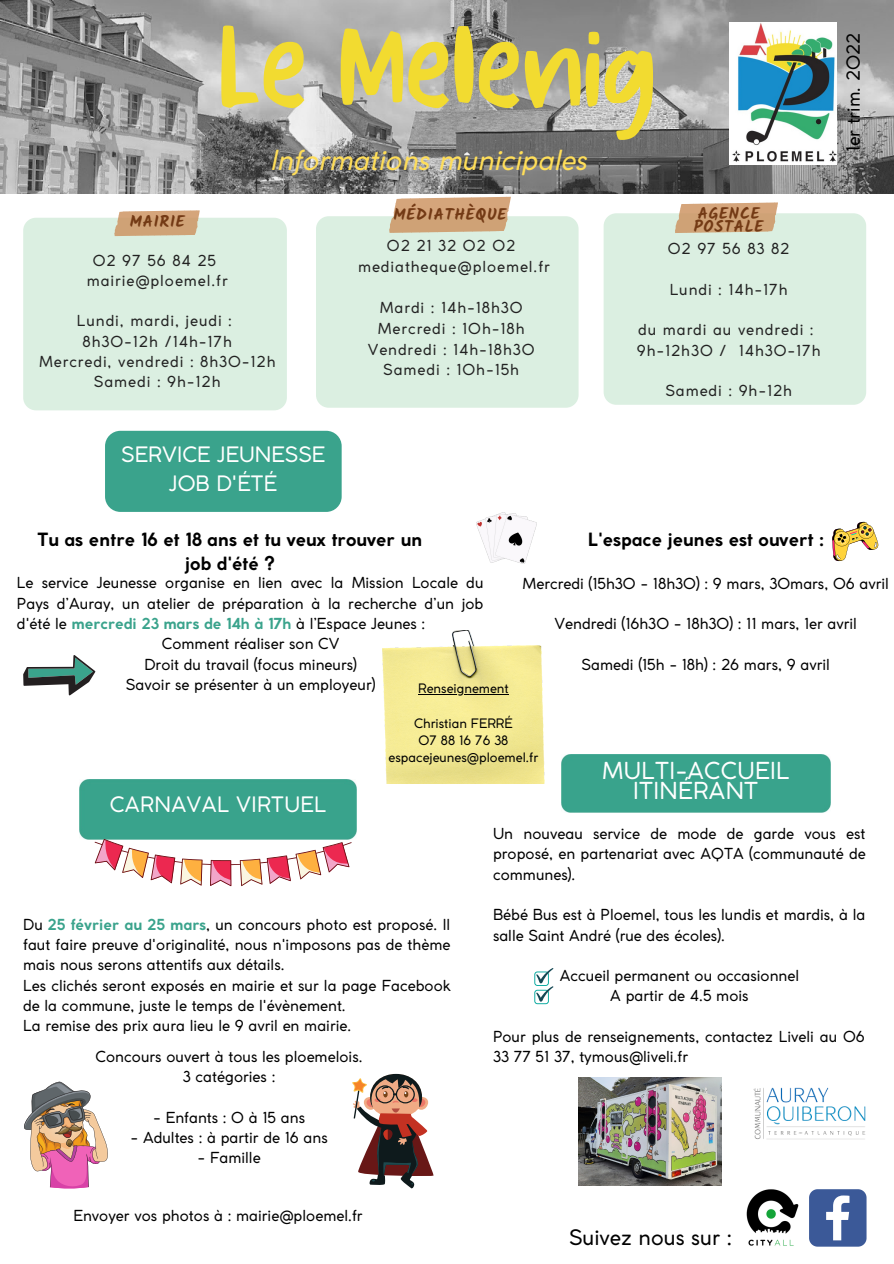
<style>
.page{position:relative;width:894px;height:1264px;background:#fff}
.page>*{position:absolute;margin:0;border:0;box-sizing:border-box;transform-origin:0 0}
.t1{font:119.7px "Kandy Yum";letter-spacing:.01em;color:#f2db30}
.t2{font:italic 27.3px "Coco Gothic";color:#ffde59}
.t3{font:23.1px/20.2px "Coco Gothic";letter-spacing:.01em;color:#fff;text-align:center}
.t4{font:21px/28.7px "Coco Gothic";color:#fff;text-align:center}
.t5{font:21px "Coco Gothic";color:#000}
.t6{font:700 18px/24.8px "Coco Gothic";color:#000;text-align:center}
.t7{font:17.85px "Coco Gothic";color:#000}
.t8{font:700 16.2px/12.5px "Kalam";letter-spacing:.05em;color:#733a15}
.t9{font:15px/20.2px "Coco Gothic";color:#000;text-align:justify}
.t10{font:15px "Coco Gothic";letter-spacing:.06em;color:#222}
.t11{font:12.9px "Coco Gothic";color:#000}
.s1{font-weight:700;color:#3aa38c}
</style>
<div class="page">
<div style="left:23px;top:218px;width:264px;height:192px;background:#dbefe1;border-radius:13px"></div>
<svg style="left:114px;top:210px;width:86px;height:26px;background:#d3ac84"></svg>
<div style="left:316px;top:216px;width:262px;height:192px;background:#dbefe1;border-radius:13px"></div>
<svg style="left:385px;top:193px;width:129px;height:40px"></svg>
<div style="left:603px;top:213px;width:262px;height:192px;background:#dbefe1;border-radius:13px"></div>
<svg style="left:671px;top:193px;width:110px;height:40px"></svg>
<div style="left:80px;top:779px;width:277px;height:60px;background:#39a38c"></div>
<img style="left:0;top:0;width:893px;height:193px">
<img style="left:729px;top:22px;width:107px;height:142px">
<svg style="left:95px;top:839px;width:256px;height:47px"></svg>
<svg style="left:24px;top:1081px;width:84px;height:107px"></svg>
<svg style="left:352px;top:1073px;width:82px;height:115px"></svg>
<div style="left:105px;top:431px;width:236px;height:81px;background:#3aa38c;border-radius:15px"></div>
<svg style="left:23px;top:655px;width:72px;height:40px"></svg>
<img style="left:383px;top:630px;width:161px;height:153px">
<hr style="left:418px;top:693px;width:90px;height:1px;background:#000">
<div style="left:561px;top:754px;width:268px;height:58px;background:#39a38c"></div>
<img style="left:578px;top:1077px;width:143px;height:108px">
<img style="left:753px;top:1087px;width:113px;height:53px">
<svg style="left:809px;top:1189px;width:57px;height:57px"></svg>
<img style="left:746px;top:1189px;width:53px;height:57px">
<svg style="left:534px;top:968px;width:19px;height:36px"></svg>
<svg style="left:832px;top:521px;width:46px;height:40px"></svg>
<img style="left:476px;top:512px;width:60px;height:51px">
<p class="t1" style="left:219px;top:2px;width:436px">Le Melenig</p>
<p class="t7" style="left:846px;top:152px;width:121px;rotate:-90deg">1er trim. 2022</p>
<p class="t2" style="left:270px;top:150px;width:318px">Informations municipales</p>
<p class="t8" style="left:130px;top:215px;width:57px">MAIRIE</p>
<p class="t10" style="left:93px;top:254px;width:125px">02 97 56 84 25</p>
<p class="t10" style="left:87px;top:275px;width:142px">mairie@ploemel.fr</p>
<p class="t10" style="left:77px;top:315px;width:156px">Lundi, mardi, jeudi :</p>
<p class="t10" style="left:83px;top:335px;width:151px">8h30-12h /14h-17h</p>
<p class="t10" style="left:39px;top:356px;width:238px">Mercredi, vendredi : 8h30-12h</p>
<p class="t10" style="left:94px;top:376px;width:128px">Samedi : 9h-12h</p>
<p class="t4" style="left:121px;top:442px;width:205px">SERVICE JEUNESSE<br>JOB D'ÉTÉ</p>
<p class="t8" style="left:393px;top:208px;width:114px">MÉDIATHÈQUE</p>
<p class="t10" style="left:387px;top:240px;width:130px">02 21 32 02 02</p>
<p class="t10" style="left:358px;top:261px;width:193px">mediatheque@ploemel.fr</p>
<p class="t10" style="left:379px;top:302px;width:144px">Mardi : 14h-18h30</p>
<p class="t10" style="left:377px;top:323px;width:148px">Mercredi : 10h-18h</p>
<p class="t10" style="left:367px;top:343px;width:168px">Vendredi : 14h-18h30</p>
<p class="t10" style="left:383px;top:364px;width:137px">Samedi : 10h-15h</p>
<p class="t8" style="left:693px;top:207px;width:71px">AGENCE<br>POSTALE</p>
<p class="t10" style="left:667px;top:243px;width:123px">02 97 56 83 82</p>
<p class="t10" style="left:669px;top:284px;width:119px">Lundi : 14h-17h</p>
<p class="t10" style="left:638px;top:324px;width:177px">du mardi au vendredi :</p>
<p class="t10" style="left:636px;top:344px;width:185px">9h-12h30 / 14h30-17h</p>
<p class="t10" style="left:665px;top:385px;width:128px">Samedi : 9h-12h</p>
<p class="t6" style="left:38px;top:528px;width:386px">Tu as entre 16 et 18 ans et tu veux trouver un job d'été ?</p>
<p class="t6" style="left:587px;top:528px;width:237px">L'espace jeunes est ouvert :</p>
<p class="t9" style="left:522px;top:574px;width:368px">Mercredi (15h30 - 18h30) : 9 mars, 30mars, 06 avril</p>
<p class="t9" style="left:554px;top:615px;width:304px">Vendredi (16h30 - 18h30) : 11 mars, 1er avril</p>
<p class="t9" style="left:581px;top:655px;width:250px">Samedi (15h - 18h) : 26 mars, 9 avril</p>
<p class="t9" style="left:17px;top:574px;width:468px">Le service Jeunesse organise en lien avec la Mission Locale du Pays d’Auray, un atelier de préparation à la recherche d’un job d'été le <span class="s1">mercredi 23 mars de 14h à 17h</span> à l’Espace Jeunes :</p>
<p class="t9" style="left:162px;top:635px;width:179px">Comment réaliser son CV</p>
<p class="t9" style="left:144px;top:655px;width:214px">Droit du travail (focus mineurs)</p>
<p class="t9" style="left:126px;top:675px;width:251px">Savoir se présenter à un employeur)</p>
<p class="t11" style="left:418px;top:683px;width:92px">Renseignement</p>
<p class="t11" style="left:414px;top:718px;width:100px">Christian FERRÉ</p>
<p class="t11" style="left:418px;top:735px;width:91px">07 88 16 76 38</p>
<p class="t11" style="left:388px;top:752px;width:151px">espacejeunes@ploemel.fr</p>
<p class="t3" style="left:602px;top:762px;width:188px">MULTI-ACCUEIL<br>ITINÉRANT</p>
<p class="t9" style="left:493px;top:825px;width:374px">Un nouveau service de mode de garde vous est proposé, en partenariat avec AQTA (communauté de communes).</p>
<p class="t9" style="left:493px;top:906px;width:374px">Bébé Bus est à Ploemel, tous les lundis et mardis, à la salle Saint André (rue des écoles).</p>
<p class="t9" style="left:559px;top:966px;width:241px">Accueil permanent ou occasionnel</p>
<p class="t9" style="left:610px;top:987px;width:140px">A partir de 4.5 mois</p>
<p class="t9" style="left:493px;top:1027px;width:373px">Pour plus de renseignements, contactez Liveli au 06<br>33 77 51 37, tymous@liveli.fr</p>
<p class="t4" style="left:110px;top:791px;width:218px">CARNAVAL VIRTUEL</p>
<p class="t9" style="left:23px;top:915px;width:428px">Du <span class="s1">25 février au 25 mars</span>, un concours photo est proposé. Il faut faire preuve d'originalité, nous n'imposons pas de thème mais nous serons attentifs aux détails.</p>
<p class="t9" style="left:23px;top:976px;width:429px">Les clichés seront exposés en mairie et sur la page Facebook de la commune, juste le temps de l'évènement.</p>
<p class="t9" style="left:23px;top:1016px;width:329px">La remise des prix aura lieu le 9 avril en mairie.</p>
<p class="t9" style="left:95px;top:1047px;width:268px">Concours ouvert à tous les ploemelois.</p>
<p class="t9" style="left:183px;top:1067px;width:94px">3 catégories :</p>
<p class="t9" style="left:153px;top:1108px;width:153px">- Enfants : 0 à 15 ans</p>
<p class="t9" style="left:130px;top:1128px;width:199px">- Adultes : à partir de 16 ans</p>
<p class="t9" style="left:197px;top:1148px;width:65px">- Famille</p>
<p class="t9" style="left:73px;top:1206px;width:291px">Envoyer vos photos à : mairie@ploemel.fr</p>
<p class="t5" style="left:569px;top:1229px;width:164px">Suivez nous sur :</p>
</div>
